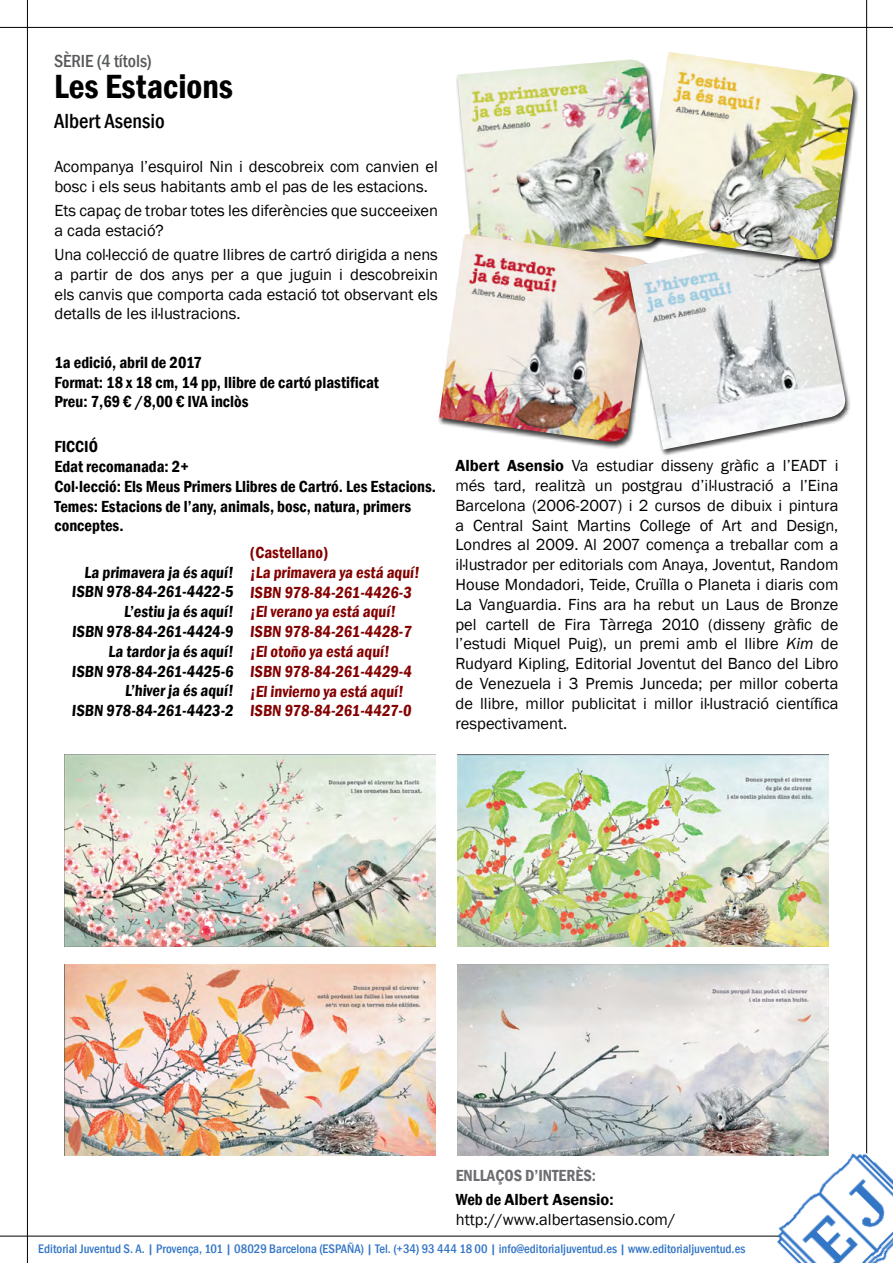
<style>
.page{position:relative;width:893px;height:1263px;background:#fff}
.page>*{position:absolute;margin:0;border:0;box-sizing:border-box;transform-origin:0 0}
.t1{font:600 condensed 34.5px "Franklin Gothic";color:#000}
.t2{font:500 condensed 21px "Franklin Gothic";color:#000}
.t3{font:500 condensed 18px "Franklin Gothic";color:#58595b}
.t4{font:16.5px/19.8px "Franklin Gothic";color:#000}
.t5{font:600 condensed 16.5px/19.8px "Franklin Gothic";color:#000}
.t6{font:600 condensed 16.5px/19.8px "Franklin Gothic";color:#840000}
.t7{font:600 condensed 16.5px/24px "Franklin Gothic";color:#6d6e71}
.t8{font:500 condensed 12.75px "Franklin Gothic";color:#3275c6}
.s1{font-weight:600}
.s2{font-style:italic}
.s3{color:#000}
.s4{font-stretch:normal;color:#000}
</style>
<div class="page">
<hr style="left:27px;top:0;width:1px;height:1263px;background:#000">
<hr style="left:0;top:1236px;width:893px;height:1px;background:#000">
<hr style="left:0;top:27px;width:893px;height:1px;background:#000">
<hr style="left:866px;top:0;width:1px;height:1263px;background:#000">
<img style="left:755px;top:1141px;width:138px;height:122px">
<img style="left:457px;top:60px;width:184px;height:174px">
<div style="left:437px;top:234px;width:219px;height:215px;background:#000;opacity:.75"></div>
<img style="left:439px;top:234px;width:187px;height:209px">
<div style="left:626px;top:234px;width:226px;height:223px;background:#000;opacity:.75"></div>
<img style="left:628px;top:235px;width:220px;height:215px">
<div style="left:641px;top:52px;width:218px;height:215px;background:#000;opacity:.75"></div>
<img style="left:643px;top:52px;width:212px;height:210px">
<img style="left:65px;top:755px;width:370px;height:191px">
<img style="left:457px;top:755px;width:371px;height:191px">
<img style="left:65px;top:964px;width:370px;height:191px">
<img style="left:457px;top:964px;width:371px;height:191px">
<p class="t3" style="left:54px;top:49px;width:99px">SÈRIE (4 títols)</p>
<h1 class="t1" style="left:54px;top:64px;width:181px">Les Estacions</h1>
<p class="t2" style="left:54px;top:107px;width:112px">Albert Asensio</p>
<p class="t4" style="left:54px;top:157px;width:385px">Acompanya l’esquirol Nin i descobreix com canvien el bosc i els seus habitants amb el pas de les estacions.</p>
<p class="t4" style="left:54px;top:201px;width:385px">Ets capaç de trobar totes les diferències que succeeixen a cada estació?</p>
<p class="t4" style="left:54px;top:245px;width:385px;text-align:justify">Una col·lecció de quatre llibres de cartró dirigida a nens a partir de dos anys per a que juguin i descobreixin els canvis que comporta cada estació tot observant els detalls de les il·lustracions.</p>
<p class="t5" style="left:54px;top:352px;width:326px">1a edició, abril de 2017<br>Format: 18 x 18 cm, 14 pp, llibre de cartó plastificat<br>Preu: 7,69 € /8,00 € IVA inclòs</p>
<p class="t5" style="left:54px;top:436px;width:383px">FICCIÓ<br>Edat recomanada: 2+<br>Col·lecció: Els Meus Primers Llibres de Cartró. Les Estacions.<br>Temes: Estacions de l’any, animals, bosc, natura, primers conceptes.</p>
<p class="t5" style="left:72px;top:562px;width:165px;text-align:right">La primavera ja és aquí!<br>ISBN 978-84-261-4422-5<br>L’estiu ja és aquí!<br>ISBN 978-84-261-4424-9<br>La tardor ja és aquí!<br>ISBN 978-84-261-4425-6<br>L’hiver ja és aquí!<br>ISBN 978-84-261-4423-2</p>
<p class="t6" style="left:250px;top:542px;width:173px">(Castellano)<br>¡La primavera ya está aquí!<br>ISBN 978-84-261-4426-3 ¡El verano ya está aquí!<br>ISBN 978-84-261-4428-7 ¡El otoño ya está aquí!<br>ISBN 978-84-261-4429-4 ¡El invierno ya está aquí!<br>ISBN 978-84-261-4427-0</p>
<p class="t4" style="left:455px;top:456px;width:384px;text-align:justify"><span class="s1">Albert Asensio</span> Va estudiar disseny gràfic a l’EADT i més tard, realitzà un postgrau d’il·lustració a l’Eina Barcelona (2006-2007) i 2 cursos de dibuix i pintura a Central Saint Martins College of Art and Design, Londres al 2009. Al 2007 comença a treballar com a il·lustrador per editorials com Anaya, Joventut, Random House Mondadori, Teide, Cruïlla o Planeta i diaris com La Vanguardia. Fins ara ha rebut un Laus de Bronze pel cartell de Fira Tàrrega 2010 (disseny gràfic de l’estudi Miquel Puig), un premi amb el llibre <span class="s2">Kim</span> de Rudyard Kipling, Editorial Joventut del Banco del Libro de Venezuela i 3 Premis Junceda; per millor coberta de llibre, millor publicitat i millor il·lustració científica respectivament.</p>
<p class="t7" style="left:456px;top:1163px;width:159px">ENLLAÇOS D’INTERÈS:<br><span class="s3">Web de</span> <span class="s4">Albert Asensio</span><span class="s3">:</span></p>
<p class="t4" style="left:456px;top:1209px;width:221px">http://www.albertasensio.com/</p>
<p class="t8" style="left:38px;top:1240px;width:709px">Editorial Juventud S. A. | Provença, 101 | 08029 Barcelona (ESPAÑA) | Tel. (+34) 93 444 18 00 | info@editorialjuventud.es | www.editorialjuventud.es</p>
</div>
